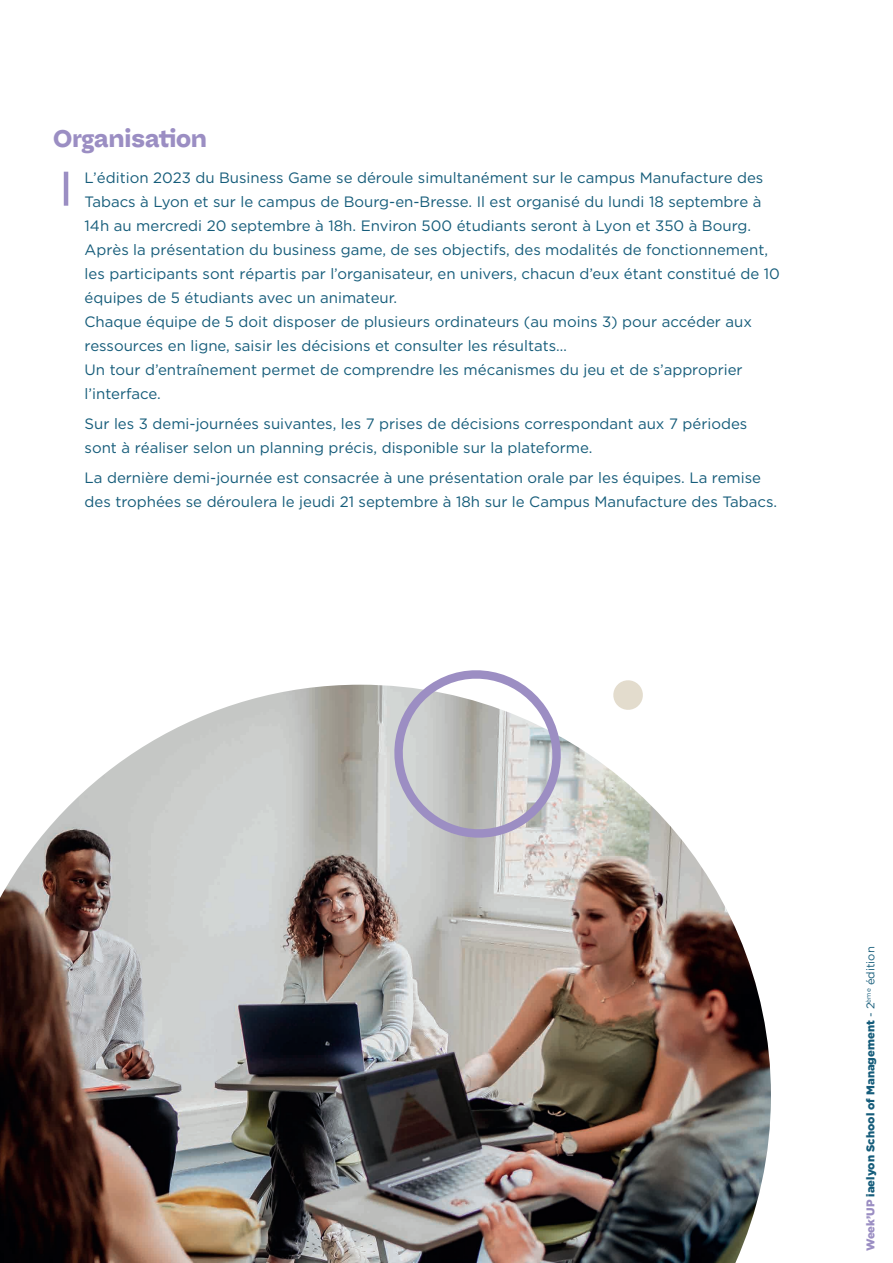
<style>
.page{position:relative;width:893px;height:1263px;background:#fff}
.page>*{position:absolute;margin:0;border:0;box-sizing:border-box;transform-origin:0 0}
.t1{font:700 24px "Bauziet Norm Extra";color:#9b8ec3}
.t2{font:15px/24px "Gotham";color:#155c7a}
.t3{font:900 11.25px "Gotham";color:#155c7a}
.s1{color:#9b8ec3}
.s2{font-weight:400}
</style>
<div class="page">
<img style="left:0;top:685px;width:771px;height:578px">
<svg style="left:385px;top:670px;width:182px;height:176px"></svg>
<svg style="left:611px;top:680px;width:34px;height:32px"></svg>
<hr style="left:64px;top:172px;width:4px;height:34px;background:#9b8ec3">
<h1 class="t1" style="left:53px;top:123px;width:155px">Organisation</h1>
<p class="t2" style="left:85px;top:166px;width:697px">L’édition 2023 du Business Game se déroule simultanément sur le campus Manufacture des Tabacs à Lyon et sur le campus de Bourg-en-Bresse. Il est organisé du lundi 18 septembre à 14h au mercredi 20 septembre à 18h. Environ 500 étudiants seront à Lyon et 350 à Bourg.<br>Après la présentation du business game, de ses objectifs, des modalités de fonctionnement, les participants sont répartis par l’organisateur, en univers, chacun d’eux étant constitué de 10 équipes de 5 étudiants avec un animateur.<br>Chaque équipe de 5 doit disposer de plusieurs ordinateurs (au moins 3) pour accéder aux ressources en ligne, saisir les décisions et consulter les résultats…<br>Un tour d’entraînement permet de comprendre les mécanismes du jeu et de s’approprier l’interface.</p>
<p class="t2" style="left:85px;top:412px;width:664px">Sur les 3 demi-journées suivantes, les 7 prises de décisions correspondant aux 7 périodes sont à réaliser selon un planning précis, disponible sur la plateforme.</p>
<p class="t2" style="left:85px;top:466px;width:694px">La dernière demi-journée est consacrée à une présentation orale par les équipes. La remise des trophées se déroulera le jeudi 21 septembre à 18h sur le Campus Manufacture des Tabacs.</p>
<p class="t3" style="left:864px;top:1251px;width:306px;rotate:-90deg"><span class="s1">Week’UP</span> iaelyon School of Management <span class="s2">- 2</span><sup>ème</sup> <span class="s2">édition</span></p>
</div>
